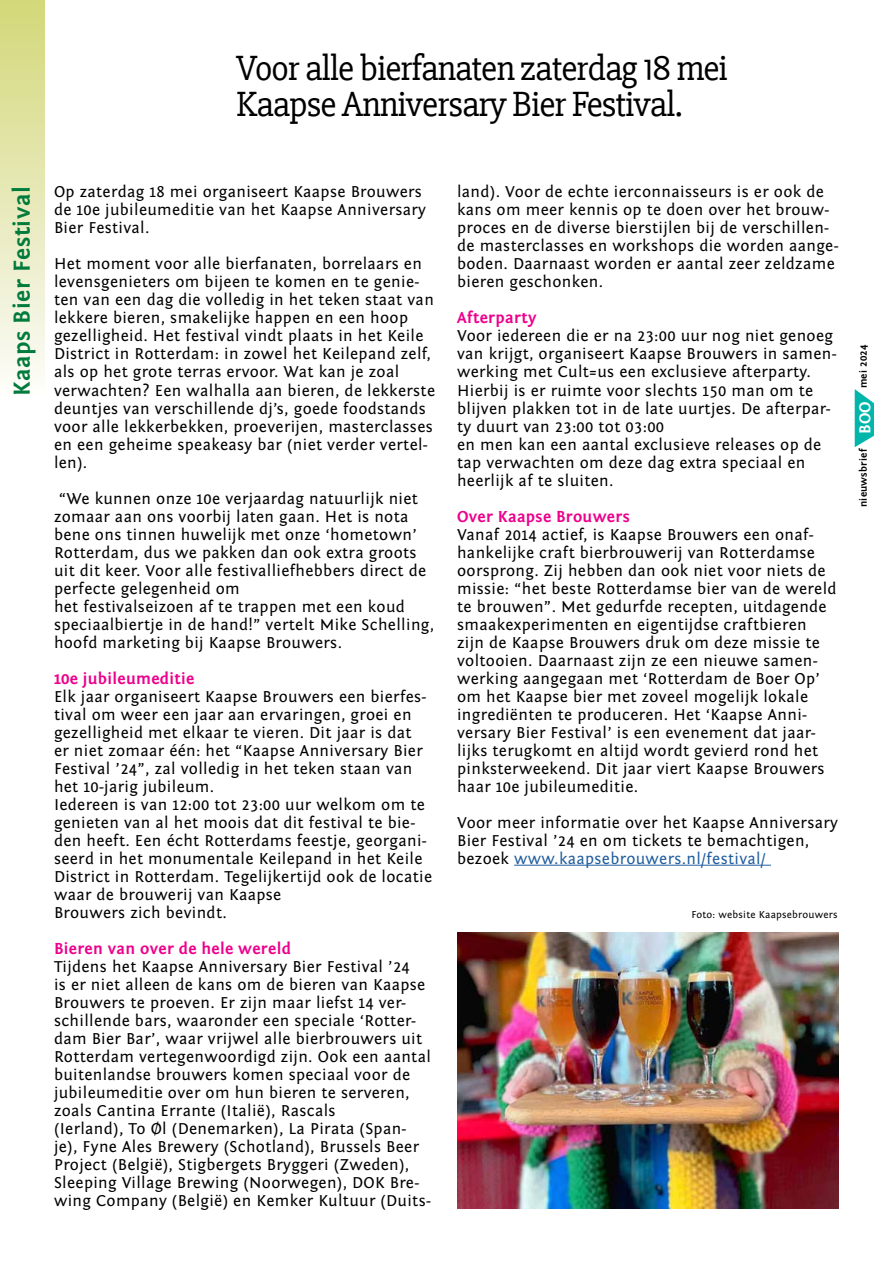
<style>
.page{position:relative;width:893px;height:1263px;background:#fff}
.page>*{position:absolute;margin:0;border:0;box-sizing:border-box;transform-origin:0 0}
.t1{font:36px/36px "Slabo 27 px";letter-spacing:-.025em;color:#000}
.t2{font:700 24px "Fontin Sans";letter-spacing:.025em;color:#007b3b}
.t3{font:16.5px/18px "Fontin Sans";letter-spacing:.02em;color:#000}
.t4{font:700 16.5px "Fontin Sans";letter-spacing:.02em;color:#ed008c}
.t5{font:700 16.5px "Fontin Sans";color:#fff}
.t6{font:10.5px "Fontin Sans";letter-spacing:.02em;color:#000}
.t7{font:700 10.5px "Fontin Sans";letter-spacing:.02em;color:#000}
.s1{color:#215e9e}
</style>
<div class="page">
<div style="left:0;top:1px;width:45px;height:530px;background:linear-gradient(to bottom,#d4d97f,#fff)"></div>
<svg style="left:855px;top:389px;width:19px;height:58px"></svg>
<hr style="left:514px;top:865px;width:257px;height:1px;background:#215e9e">
<img style="left:457px;top:933px;width:382px;height:275px">
<h1 class="t1" style="left:236px;top:50px;width:493px">Voor alle bierfanaten zaterdag 18 mei<br>Kaapse Anniversary Bier Festival.</h1>
<h2 class="t2" style="left:9px;top:396px;width:211px;rotate:-90deg">Kaaps Bier Festival</h2>
<p class="t3" style="left:54px;top:183px;width:374px">Op zaterdag 18 mei organiseert Kaapse Brouwers de 10e jubileumeditie van het Kaapse Anniversary<br>Bier Festival.</p>
<p class="t3" style="left:54px;top:255px;width:383px">Het moment voor alle bierfanaten, borrelaars en levensgenieters om bijeen te komen en te genie&shy;ten van een dag die volledig in het teken staat van lekkere bieren, smakelijke happen en een hoop gezelligheid. Het festival vindt plaats in het Keile District in Rotterdam: in zowel het Keilepand zelf, als op het grote terras ervoor. Wat kan je zoal verwachten? Een walhalla aan bieren, de lekkerste deuntjes van verschillende dj’s, goede foodstands voor alle lekkerbekken, proeverijen, masterclasses en een geheime speakeasy bar (niet verder vertel&shy;len).</p>
<p class="t3" style="left:54px;top:489px;width:382px">“We kunnen onze 10e verjaardag natuurlijk niet zomaar aan ons voorbij laten gaan. Het is nota bene ons tinnen huwelijk met onze ‘hometown’ Rotterdam, dus we pakken dan ook extra groots uit dit keer. Voor alle festivalliefhebbers direct de perfecte gelegenheid om<br>het festivalseizoen af te trappen met een koud speciaalbiertje in de hand!” vertelt Mike Schelling, hoofd marketing bij Kaapse Brouwers.</p>
<p class="t4" style="left:54px;top:669px;width:142px">10e jubileumeditie</p>
<p class="t3" style="left:54px;top:687px;width:380px">Elk jaar organiseert Kaapse Brouwers een bierfes&shy;tival om weer een jaar aan ervaringen, groei en gezelligheid met elkaar te vieren. Dit jaar is dat<br>er niet zomaar één: het “Kaapse Anniversary Bier Festival ’24”, zal volledig in het teken staan van het 10-jarig jubileum.<br>Iedereen is van 12:00 tot 23:00 uur welkom om te genieten van al het moois dat dit festival te bie&shy;den heeft. Een écht Rotterdams feestje, georgani&shy;seerd in het monumentale Keilepand in het Keile District in Rotterdam. Tegelijkertijd ook de locatie waar de brouwerij van Kaapse<br>Brouwers zich bevindt.</p>
<p class="t4" style="left:54px;top:939px;width:238px">Bieren van over de hele wereld</p>
<p class="t3" style="left:54px;top:957px;width:379px">Tijdens het Kaapse Anniversary Bier Festival ’24<br>is er niet alleen de kans om de bieren van Kaapse Brouwers te proeven. Er zijn maar liefst 14 ver&shy;schillende bars, waaronder een speciale ‘Rotter&shy;dam Bier Bar’, waar vrijwel alle bierbrouwers uit Rotterdam vertegenwoordigd zijn. Ook een aantal buitenlandse brouwers komen speciaal voor de jubileumeditie over om hun bieren te serveren, zoals Cantina Errante (Italië), Rascals<br>(Ierland), To Øl (Denemarken), La Pirata (Span&shy;je), Fyne Ales Brewery (Schotland), Brussels Beer Project (België), Stigbergets Bryggeri (Zweden), Sleeping Village Brewing (Noorwegen), DOK Bre&shy;wing Company (België) en Kemker Kultuur (Duits-</p>
<p class="t3" style="left:457px;top:183px;width:383px">land). Voor de echte ierconnaisseurs is er ook de kans om meer kennis op te doen over het brouw&shy;proces en de diverse bierstijlen bij de verschillen&shy;de masterclasses en workshops die worden aange&shy;boden. Daarnaast worden er aantal zeer zeldzame bieren geschonken.</p>
<p class="t4" style="left:457px;top:309px;width:81px">Afterparty</p>
<p class="t3" style="left:457px;top:327px;width:381px">Voor iedereen die er na 23:00 uur nog niet genoeg van krijgt, organiseert Kaapse Brouwers in samen&shy;werking met Cult=us een exclusieve afterparty.<br>Hierbij is er ruimte voor slechts 150 man om te blijven plakken tot in de late uurtjes. De afterpar&shy;ty duurt van 23:00 tot 03:00<br>en men kan een aantal exclusieve releases op de tap verwachten om deze dag extra speciaal en heerlijk af te sluiten.</p>
<p class="t4" style="left:457px;top:507px;width:174px">Over Kaapse Brouwers</p>
<p class="t3" style="left:457px;top:525px;width:381px">Vanaf 2014 actief, is Kaapse Brouwers een onaf&shy;hankelijke craft bierbrouwerij van Rotterdamse oorsprong. Zij hebben dan ook niet voor niets de missie: “het beste Rotterdamse bier van de wereld te brouwen”. Met gedurfde recepten, uitdagende smaakexperimenten en eigentijdse craftbieren zijn de Kaapse Brouwers druk om deze missie te voltooien. Daarnaast zijn ze een nieuwe samen&shy;werking aangegaan met ‘Rotterdam de Boer Op’ om het Kaapse bier met zoveel mogelijk lokale ingrediënten te produceren. Het ‘Kaapse Anni&shy;versary Bier Festival’ is een evenement dat jaar&shy;lijks terugkomt en altijd wordt gevierd rond het pinksterweekend. Dit jaar viert Kaapse Brouwers haar 10e jubileumeditie.</p>
<p class="t3" style="left:457px;top:813px;width:382px">Voor meer informatie over het Kaapse Anniversary<br>Bier Festival ’24 en om tickets te bemachtigen, bezoek <span class="s1">www.kaapsebrouwers.nl/festival/</span></p>
<p class="t6" style="left:691px;top:909px;width:148px">Foto: website Kaapsebrouwers</p>
<p class="t7" style="left:858px;top:388px;width:45px;rotate:-90deg">mei 2024</p>
<p class="t5" style="left:856px;top:434px;width:34px;rotate:-90deg">BOO</p>
<p class="t7" style="left:858px;top:507px;width:60px;rotate:-90deg">nieuwsbrief</p>
</div>
